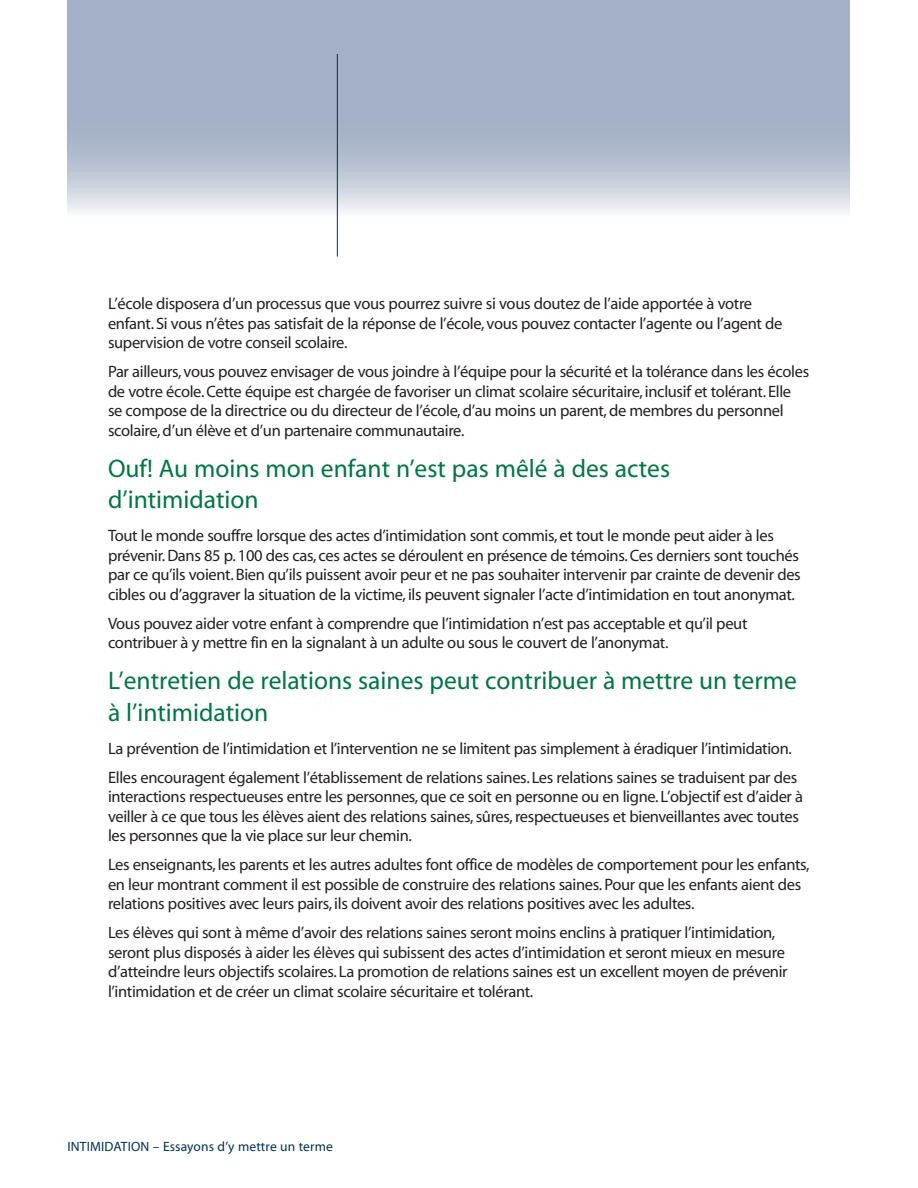
<style>
.page{position:relative;width:918px;height:1188px;background:#fff}
.page>*{position:absolute;margin:0;border:0;box-sizing:border-box;transform-origin:0 0}
.t1{font:25.5px/31.5px "Myriad";color:#007544}
.t2{font:16.5px/19.5px "Myriad";letter-spacing:-.02em;color:#231f20}
.t3{font:13.5px "Myriad";letter-spacing:.01em;color:#003055}
</style>
<div class="page">
<svg style="left:68px;top:0;width:782px;height:216px;fill:#a3b0c5"></svg>
<hr style="left:337px;top:54px;width:1px;height:202px;background:#003055">
<p class="t2" style="left:108px;top:295px;width:676px">L’école disposera d’un processus que vous pourrez suivre si vous doutez de l’aide apportée à votre enfant. Si vous n’êtes pas satisfait de la réponse de l’école, vous pouvez contacter l’agente ou l’agent de supervision de votre conseil scolaire.</p>
<p class="t2" style="left:108px;top:363px;width:703px">Par ailleurs, vous pouvez envisager de vous joindre à l’équipe pour la sécurité et la tolérance dans les écoles de votre école. Cette équipe est chargée de favoriser un climat scolaire sécuritaire, inclusif et tolérant. Elle se compose de la directrice ou du directeur de l’école, d’au moins un parent, de membres du personnel scolaire, d’un élève et d’un partenaire communautaire.</p>
<h2 class="t1" style="left:108px;top:454px;width:564px">Ouf! Au moins mon enfant n’est pas mêlé à des actes d’intimidation</h2>
<p class="t2" style="left:108px;top:527px;width:694px">Tout le monde souffre lorsque des actes d’intimidation sont commis, et tout le monde peut aider à les prévenir. Dans 85 p. 100 des cas, ces actes se déroulent en présence de témoins. Ces derniers sont touchés par ce qu’ils voient. Bien qu’ils puissent avoir peur et ne pas souhaiter intervenir par crainte de devenir des cibles ou d’aggraver la situation de la victime, ils peuvent signaler l’acte d’intimidation en tout anonymat.</p>
<p class="t2" style="left:108px;top:614px;width:641px">Vous pouvez aider votre enfant à comprendre que l’intimidation n’est pas acceptable et qu’il peut contribuer à y mettre fin en la signalant à un adulte ou sous le couvert de l’anonymat.</p>
<h2 class="t1" style="left:108px;top:666px;width:690px">L’entretien de relations saines peut contribuer à mettre un terme à l’intimidation</h2>
<p class="t2" style="left:108px;top:739px;width:685px">La prévention de l’intimidation et l’intervention ne se limitent pas simplement à éradiquer l’intimidation.</p>
<p class="t2" style="left:108px;top:768px;width:697px">Elles encouragent également l’établissement de relations saines. Les relations saines se traduisent par des interactions respectueuses entre les personnes, que ce soit en personne ou en ligne. L’objectif est d’aider à veiller à ce que tous les élèves aient des relations saines, sûres, respectueuses et bienveillantes avec toutes les personnes que la vie place sur leur chemin.</p>
<p class="t2" style="left:108px;top:856px;width:703px">Les enseignants, les parents et les autres adultes font office de modèles de comportement pour les enfants, en leur montrant comment il est possible de construire des relations saines. Pour que les enfants aient des relations positives avec leurs pairs, ils doivent avoir des relations positives avec les adultes.</p>
<p class="t2" style="left:108px;top:924px;width:681px">Les élèves qui sont à même d’avoir des relations saines seront moins enclins à pratiquer l’intimidation, seront plus disposés à aider les élèves qui subissent des actes d’intimidation et seront mieux en mesure d’atteindre leurs objectifs scolaires. La promotion de relations saines est un excellent moyen de prévenir l’intimidation et de créer un climat scolaire sécuritaire et tolérant.</p>
<p class="t3" style="left:68px;top:1139px;width:267px">INTIMIDATION – Essayons d’y mettre un terme</p>
</div>
